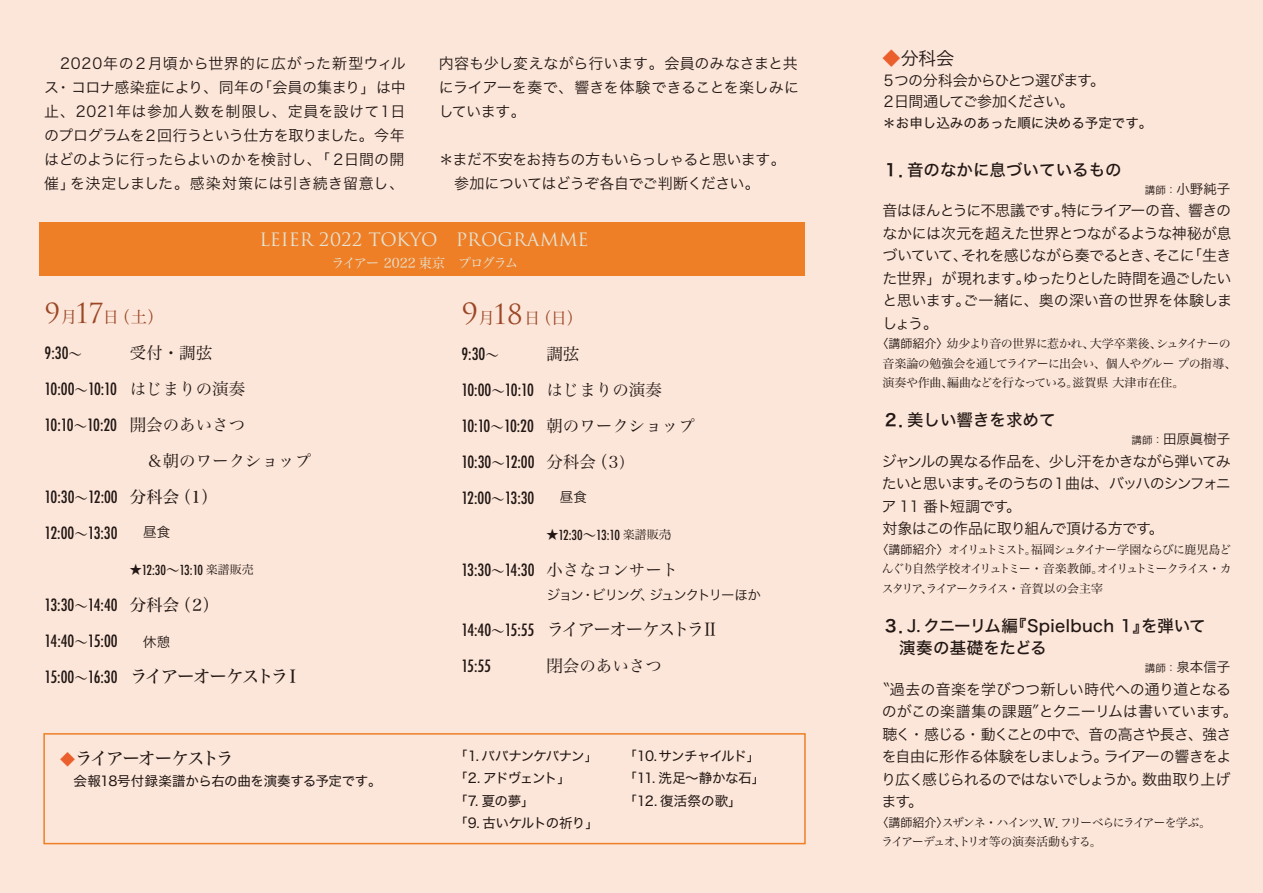
<style>
.page{position:relative;width:1263px;height:893px;background:#fce6d9}
.page>*{position:absolute;margin:0;border:0;box-sizing:border-box;transform-origin:0 0}
.t1{font:18px "Hira Min DS W4";letter-spacing:-.13em;color:#221714}
.t2{font:18px "Trajan";color:#e5e3d1}
.t3{font:18px "Hira Min DS W3";letter-spacing:-.14em;color:#221714}
.t4{font:18px "Hira Kaku Pro W3";color:#221714}
.t5{font:500 condensed 16.5px/36px "Futura";letter-spacing:-.05em;color:#221714}
.t6{font:16.5px/22.5px "Hira Kaku DS W5";color:#221714}
.t7{font:500 condensed 16.5px/36px "Futura";letter-spacing:-.025em;color:#221714}
.t8{font:500 condensed 16.5px/36px "Futura";letter-spacing:-.03em;color:#221714}
.t9{font:16.5px "Hira Min DS W3";color:#221714}
.t10{font:16.2px "Hira Min DS W3";color:#9b4726}
.t11{font:15px/22.5px "Hira Kaku Pro W3";letter-spacing:-.055em;color:#221714;text-align:justify}
.t12{font:15px/24px "Hira Kaku Pro N W3";letter-spacing:-.02em;color:#221714;text-align:justify}
.t13{font:15px/22.5px "Hira Kaku Pro W3";letter-spacing:-.075em;color:#221714}
.t14{font:15px/24px "Hira Kaku Pro N W3";letter-spacing:-.04em;color:#221714}
.t15{font:15px/21px "Hira Kaku Pro W3";letter-spacing:-.08em;color:#221714}
.t16{font:13.5px/22.5px "Hira Kaku DS W4";letter-spacing:-.025em;color:#221714}
.t17{font:13.5px/22.5px "Hira Kaku DS W4";letter-spacing:-.07em;color:#221714}
.t18{font:500 condensed 13.5px "Futura";letter-spacing:-.055em;color:#221714}
.t19{font:13.5px "Hira Kaku Pro W3";color:#221714}
.t20{font:13.5px "Hira Kaku DS W4";color:#221714}
.t21{font:13.5px "Hiragino Sans W3";letter-spacing:-.09em;color:#221714}
.t22{font:13.5px "Hira Min Pro W3";letter-spacing:-.075em;color:#e5e3d1}
.t23{font:12px/19.5px "Hira Min Pro N W3";letter-spacing:-.04em;color:#221714}
.t24{font:12px/19.5px "Hira Min Pro N W3";letter-spacing:-.08em;color:#221714;text-align:justify}
.t25{font:12px/19.5px "Hira Min Pro N W3";letter-spacing:-.125em;color:#221714}
.s1{font-family:"Trajan";font-size:27px}
.s2{font-family:"Hira Min Pro W3";font-weight:400;font-stretch:normal;font-size:13.5px}
.s3{font-family:"Hira Min DS W3";font-weight:400;font-stretch:normal}
.s4{font-family:"Hira Min DS W4";font-weight:400;font-stretch:normal}
.s5{font-family:"Hira Min Pro W3";font-weight:400;font-stretch:normal;font-size:12px}
.s6{font-family:"Hira Min Pro W3";font-weight:400;font-stretch:normal}
.s7{font-family:"Futura";font-weight:500;font-stretch:condensed;font-size:16.5px}
.s8{font-family:"Hira Min Pro W3";font-size:13.5px}
.s9{font-family:"Hira Kaku Pro W3";font-size:15px;color:#eb5f2d}
.s10{font-family:"Trajan";font-size:28.5px}
.s11{font-family:"Hira Min DS W3";font-weight:400;font-stretch:normal;font-size:15px}
.s12{font-family:"Hira Min DS W3";font-weight:400;font-stretch:normal;font-size:13.5px}
.s13{font-family:"Hira Kaku Pro W3";font-weight:400;font-stretch:normal;font-size:13.5px}
.s14{font-family:"Hira Min Pro W3";font-weight:400;font-stretch:normal;font-size:9px}
.s15{color:#eb5f2d}
.s16{font-family:"Hira Kaku DS W6"}
.s17{font-size:10.5px}
.s18{font-family:"Hira Kaku Pro W3"}
.s19{font-family:"Hira Kaku Pro N W3"}
</style>
<div class="page">
<div style="left:40px;top:222px;width:765px;height:54px;background:#ef7f27"></div>
<div style="left:43px;top:733px;width:763px;height:111px;border:2px solid #ef7f27"></div>
<p class="t12" style="left:44px;top:50px;width:363px">　2020年の２月頃から世界的に広がった新型ウィルス・コロナ感染症により、同年の「会員の集まり」は中止、2021年は参加人数を制限し、定員を設けて１日のプログラムを２回行うという仕方を取りました。今年はどのように行ったらよいのかを検討し、「２日間の開催」を決定しました。感染対策には引き続き留意し、</p>
<p class="t12" style="left:439px;top:50px;width:362px">内容も少し変えながら行います。会員のみなさまと共にライアーを奏で、響きを体験できることを楽しみにしています。</p>
<p class="t14" style="left:439px;top:146px;width:349px">＊まだ不安をお持ちの方もいらっしゃると思います。　参加についてはどうぞ各自でご判断ください。</p>
<p class="t2" style="left:259px;top:228px;width:331px">LEIER 2022 TOKYO PROGRAMME</p>
<p class="t22" style="left:331px;top:253px;width:189px">ライアー 2022 東京　プログラム</p>
<p class="t10" style="left:45px;top:307px;width:121px"><span class="s1">9</span>月<span class="s1">17</span>日（土）</p>
<p class="t5" style="left:45px;top:335px;width:39px">9:30<span class="s2">～</span></p>
<p class="t9" style="left:130px;top:342px;width:84px">受付・調弦</p>
<p class="t5" style="left:45px;top:371px;width:202px">10:00<span class="s2">～</span>10:10 <span class="s3">はじまりの演奏<br></span>10:10<span class="s2">～</span>10:20 <span class="s3">開会のあいさつ</span></p>
<p class="t9" style="left:130px;top:450px;width:183px">　＆朝のワークショップ</p>
<p class="t7" style="left:45px;top:479px;width:175px">10:30<span class="s2">～</span>12:00 <span class="s4">分科会（１）<br></span>12:00<span class="s2">～</span>13:30</p>
<p class="t19" style="left:143px;top:520px;width:28px">昼食</p>
<p class="t18" style="left:130px;top:561px;width:126px"><span class="s5">★</span>12:30<span class="s6">～</span>13:10 <span class="s5">楽譜販売</span></p>
<p class="t8" style="left:45px;top:587px;width:176px">13:30<span class="s2">～</span>14:40 <span class="s4">分科会（２）<br></span>14:40<span class="s2">～</span>15:00</p>
<p class="t19" style="left:143px;top:630px;width:28px">休憩</p>
<p class="t1" style="left:45px;top:665px;width:259px"><span class="s7">15:00</span><span class="s8">～</span><span class="s7">16:30</span> ライアーオーケストラⅠ</p>
<p class="t1" style="left:60px;top:747px;width:175px"><span class="s9">◆</span>ライアーオーケストラ</p>
<p class="t16" style="left:74px;top:769px;width:310px">会報18号付録楽譜から右の曲を演奏する予定です。</p>
<p class="t10" style="left:461px;top:308px;width:123px"><span class="s10">9</span>月<span class="s1">18</span>日（日）</p>
<p class="t5" style="left:461px;top:336px;width:39px">9:30<span class="s2">～</span></p>
<p class="t9" style="left:546px;top:344px;width:34px">調弦</p>
<p class="t5" style="left:461px;top:372px;width:235px">10:00<span class="s2">～</span>10:10 <span class="s3">はじまりの演奏<br></span>10:10<span class="s2">～</span>10:20 <span class="s3">朝のワークショップ<br></span>10:30<span class="s2">～</span>12:00 <span class="s3">分科会（３</span><span class="s11">）<br></span>12:00<span class="s2">～</span>13:30 <span class="s12">　</span><span class="s13">昼食</span></p>
<p class="t18" style="left:546px;top:526px;width:132px"><span class="s5">★</span>12:30<span class="s6">～</span>13:10 <span class="s5">楽譜販売</span><span class="s14">）</span></p>
<p class="t5" style="left:461px;top:552px;width:219px">13:30<span class="s2">～</span>14:30 <span class="s3">小さなコンサート</span></p>
<p class="t21" style="left:546px;top:583px;width:216px">ジョン・ビリング、ジュンクトリーほか</p>
<p class="t3" style="left:461px;top:618px;width:259px"><span class="s7">14:40</span><span class="s8">～</span><span class="s7">15:55</span> ライアーオーケストラⅡ</p>
<p class="t5" style="left:461px;top:648px;width:31px">15:55</p>
<p class="t9" style="left:546px;top:656px;width:117px">閉会のあいさつ</p>
<p class="t17" style="left:454px;top:744px;width:146px">「1. ババナンケバナン」「2. アドヴェント」<br>「7. 夏の夢」<br>「9. 古いケルトの祈り」</p>
<p class="t16" style="left:623px;top:744px;width:143px">「10. サンチャイルド」「11. 洗足～静かな石」「12. 復活祭の歌」</p>
<p class="t4" style="left:882px;top:42px;width:73px"><span class="s15">◆</span>分科会</p>
<p class="t15" style="left:881px;top:69px;width:226px">５つの分科会からひとつ選びます。<br>２日間通してご参加ください。</p>
<p class="t20" style="left:882px;top:114px;width:271px">＊お申し込みのあった順に決める予定です。</p>
<p class="t6" style="left:882px;top:158px;width:241px"><span class="s16">１．</span>音のなかに息づいているもの</p>
<p class="t19" style="left:1145px;top:177px;width:87px"><span class="s17">講師：</span>小野純子</p>
<p class="t11" style="left:882px;top:198px;width:351px">音はほんとうに不思議です。特にライアーの音、響きのなかには次元を超えた世界とつながるような神秘が息づいていて、それを感じながら奏でるとき、そこに「生きた世界」が現れます。ゆったりとした時間を過ごしたいと思います。ご一緒に、奥の深い音の世界を体験しましょう。</p>
<p class="t23" style="left:882px;top:333px;width:355px;text-indent:-6px"><span class="s18">〈講師紹介〉</span>幼少より音の世界に惹かれ、大学卒業後、シュタイナーの音楽論の勉強会を通してライアーに出会い、個人やグルー プの指導、演奏や作曲、編曲などを行なっている。滋賀県 大津市在住。</p>
<p class="t6" style="left:882px;top:409px;width:175px"><span class="s16">２．</span>美しい響きを求めて</p>
<p class="t19" style="left:1132px;top:427px;width:100px"><span class="s17">講師：</span>田原眞樹子</p>
<p class="t13" style="left:881px;top:449px;width:351px">ジャンルの異なる作品を、少し汗をかきながら弾いてみたいと思います。そのうちの１曲は、バッハのシンフォニア 11 番ト短調です。<br>対象はこの作品に取り組んで頂ける方です。</p>
<p class="t24" style="left:882px;top:539px;width:351px;text-indent:-5px"><span class="s18">〈講師紹介〉</span>オイリュトミスト。福岡シュタイナー学園ならびに鹿児島どんぐり自然学校オイリュトミー・音楽教師。オイリュトミークライス・カスタリア、ライアークライス・音賀以の会主宰</p>
<p class="t6" style="left:882px;top:614px;width:325px"><span class="s16">３．</span>J. クニーリム編『Spielbuch 1』を弾いて　演奏の基礎をたどる</p>
<p class="t19" style="left:1145px;top:655px;width:87px"><span class="s17">講師：</span>泉本信子</p>
<p class="t11" style="left:881px;top:677px;width:358px;text-align:left;text-indent:-6px">〝過去の音楽を学びつつ新しい時代への通り道となるのがこの楽譜集の課題<span class="s19">〞</span>とクニーリムは書いています。聴く・感じる・動くことの中で、音の高さや長さ、強さを自由に形作る体験をしましょう。ライアーの響きをより広く感じられるのではないでしょうか。数曲取り上げます。</p>
<p class="t25" style="left:881px;top:812px;width:331px;text-indent:-5px"><span class="s18">〈講師紹介〉</span>スザンネ・ハインツ、Ｗ．フリーベらにライアーを学ぶ。ライアーデュオ、トリオ等の演奏活動もする。</p>
</div>
